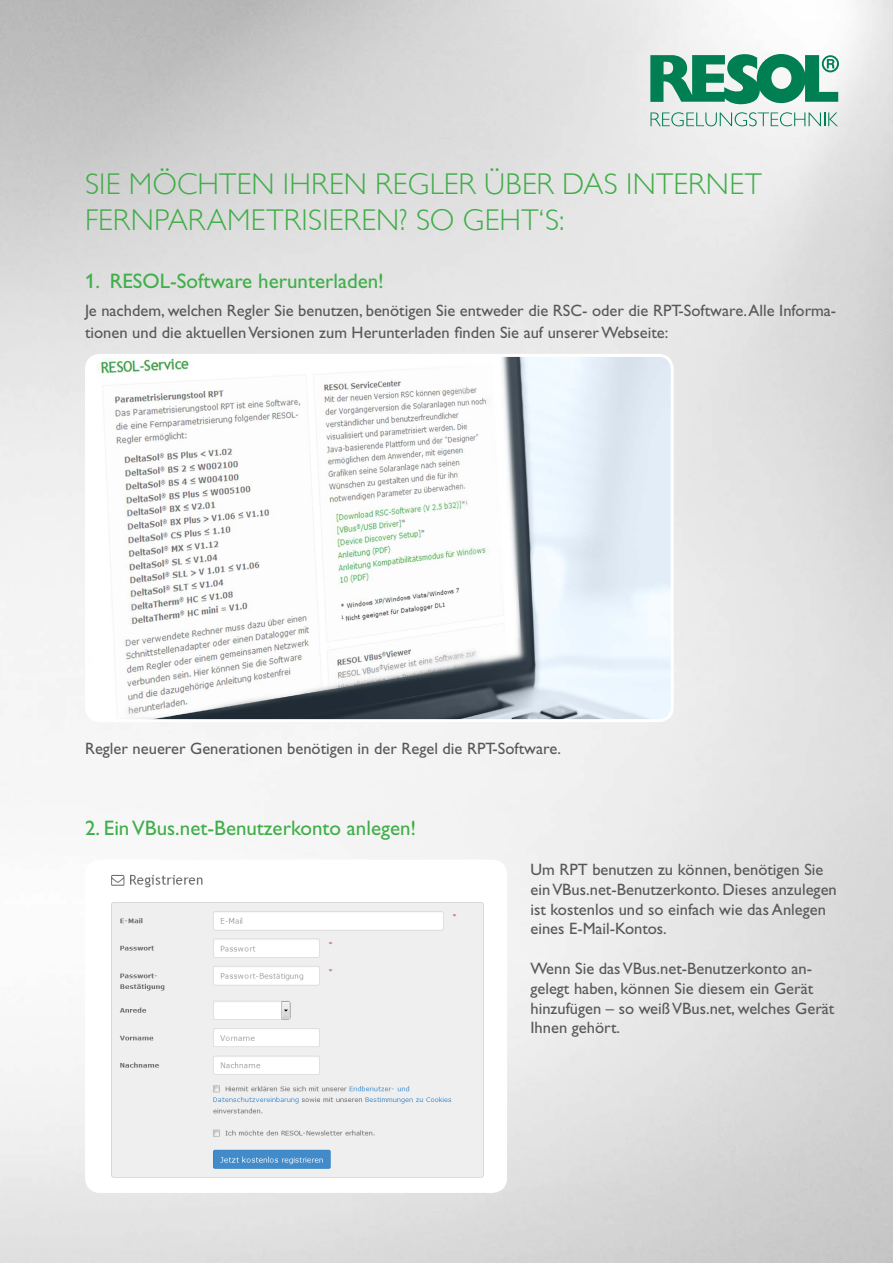
<style>
.page{position:relative;width:893px;height:1263px;background:#fff}
.page>*{position:absolute;margin:0;border:0;box-sizing:border-box;transform-origin:0 0}
.t1{font:300 30px/36px "Gill Sans";letter-spacing:.005em;color:#40ae49}
.t2{font:21px "Gill Alt One";color:#40ae49}
.t3{font:16.5px/19.8px "Gill Alt One";color:#57585a}
</style>
<div class="page">
<svg style="left:650px;top:54px;width:189px;height:72px"></svg>
<img style="left:87px;top:356px;width:585px;height:365px">
<div style="left:85px;top:354px;width:589px;height:368px;border:3px solid #fff;border-radius:13px"></div>
<img style="left:87px;top:861px;width:397px;height:330px">
<div style="left:85px;top:860px;width:422px;height:333px;border:3px solid #fff;border-radius:13px"></div>
<h1 class="t1" style="left:85px;top:165px;width:678px">SIE MÖCHTEN IHREN REGLER ÜBER DAS INTERNET<br>FERNPARAMETRISIEREN? SO GEHT‘S:</h1>
<p class="t2" style="left:85px;top:268px;width:300px">1. RESOL-Software herunterladen!</p>
<p class="t3" style="left:85px;top:299px;width:753px;line-height:21.6px">Je nachdem, welchen Regler Sie benutzen, benötigen Sie entweder die RSC- oder die RPT-Software. Alle Informa&shy;tionen und die aktuellen Versionen zum Herunterladen finden Sie auf unserer Webseite:</p>
<p class="t3" style="left:85px;top:738px;width:478px">Regler neuerer Generationen benötigen in der Regel die RPT-Software.</p>
<p class="t2" style="left:85px;top:816px;width:333px">2. Ein VBus.net-Benutzerkonto anlegen!</p>
<p class="t3" style="left:530px;top:859px;width:308px">Um RPT benutzen zu können, benötigen Sie ein VBus.net-Benutzerkonto. Dieses anzulegen ist kostenlos und so einfach wie das Anlegen eines E-Mail-Kontos.</p>
<p class="t3" style="left:530px;top:958px;width:305px">Wenn Sie das VBus.net-Benutzerkonto an&shy;gelegt haben, können Sie diesem ein Gerät hinzufügen – so weiß VBus.net, welches Gerät Ihnen gehört.</p>
</div>
